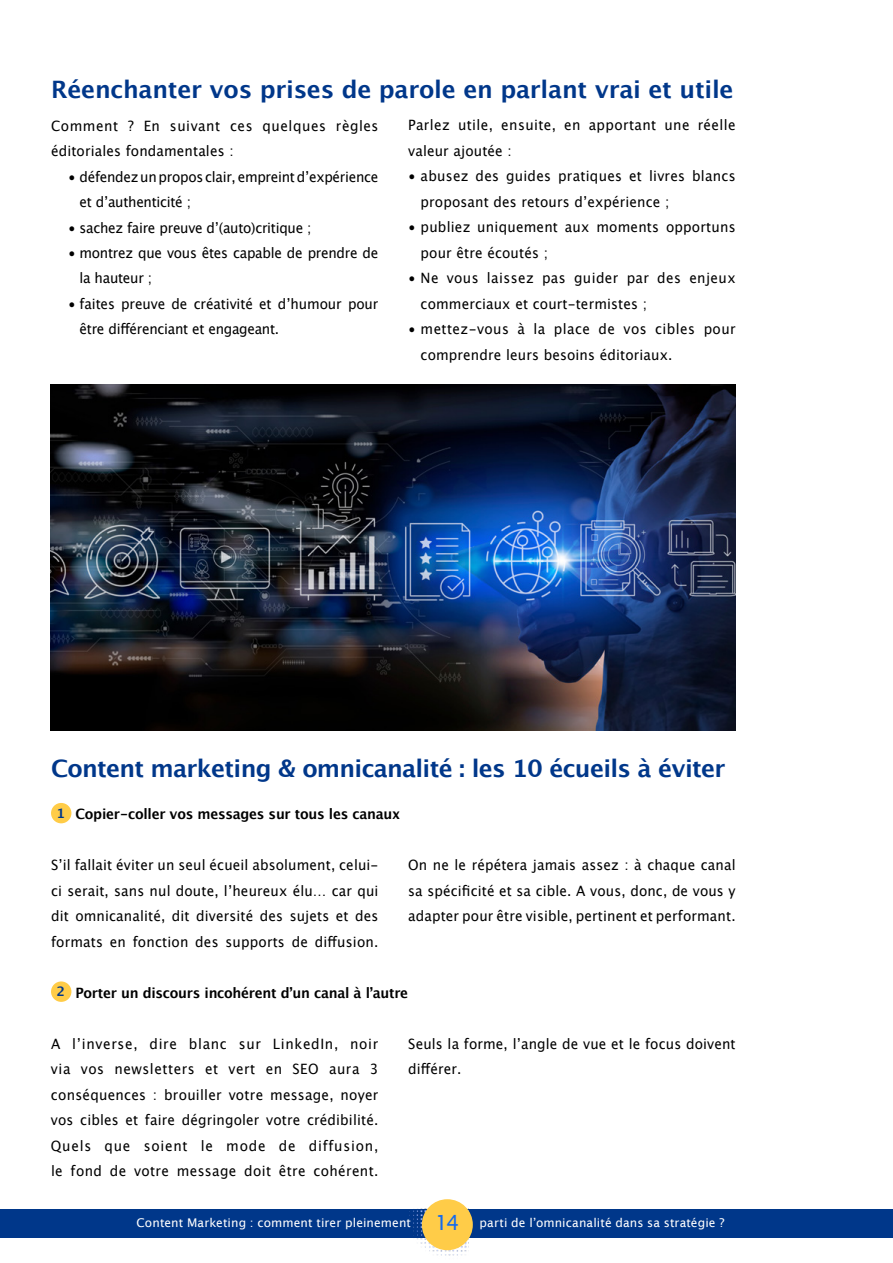
<style>
.page{position:relative;width:893px;height:1263px;background:#fff}
.page>*{position:absolute;margin:0;border:0;box-sizing:border-box;transform-origin:0 0}
.t1{font:700 24px "Lucida Grande";letter-spacing:-.03em;color:#00378a}
.t2{font:700 24px "Lucida Grande";letter-spacing:-.01em;color:#00378a}
.t3{font:21px "Lucida Sans";color:#136af0}
.t4{font:14.25px/25.5px "Lucida Grande";letter-spacing:.01em;color:#000;scale:.95 1}
.t5{font:14.25px/25.5px "Lucida Grande";letter-spacing:-.02em;color:#000;scale:.95 1}
.t6{font:14.25px/25.5px "Lucida Grande";letter-spacing:.03em;color:#000;scale:.95 1}
.t7{font:700 14.25px "Lucida Grande";letter-spacing:-.02em;color:#000;scale:.95 1}
.t8{font:14.25px/25.5px "Lucida Grande";letter-spacing:-.01em;color:#000;scale:.95 1}
.t9{font:14.25px/25.5px "Lucida Grande";letter-spacing:.04em;color:#000;scale:.95 1}
.t10{font:12px "Lucida Sans";letter-spacing:.01em;color:#fff}
.s1{font-size:13.05px;color:#00378a}
</style>
<div class="page">
<div style="left:0;top:1209px;width:893px;height:29px;background:#00378a"></div>
<img style="left:409px;top:1208px;width:59px;height:48px">
<div style="left:422px;top:1199px;width:51px;height:51px;background:#ffcc48;border-radius:50%"></div>
<div style="left:51px;top:803px;width:20px;height:20px;background:#ffcc48;border-radius:50%"></div>
<div style="left:51px;top:981px;width:20px;height:21px;background:#ffcc48;border-radius:50%"></div>
<img style="left:50px;top:384px;width:686px;height:347px">
<h1 class="t2" style="left:51px;top:70px;width:684px">Réenchanter vos prises de parole en parlant vrai et utile</h1>
<p class="t9" style="left:51px;top:113px;width:346px">Comment ? En suivant ces quelques règles éditoriales fondamentales :</p>
<p class="t5" style="left:80px;top:164px;width:316px;text-indent:-12px">• défendezunpropos clair, empreintd’expérience et d’authenticité ;</p>
<p class="t5" style="left:68px;top:215px;width:258px">• sachez faire preuve d’(auto)critique ;</p>
<p class="t5" style="left:80px;top:240px;width:316px;text-indent:-12px">• montrez que vous êtes capable de prendre de la hauteur ;</p>
<p class="t8" style="left:80px;top:291px;width:316px;text-indent:-12px">• faites preuve de créativité et d’humour pour être différenciant et engageant.</p>
<p class="t6" style="left:408px;top:113px;width:346px">Parlez utile, ensuite, en apportant une réelle valeur ajoutée :</p>
<p class="t4" style="left:421px;top:164px;width:333px;text-indent:-12px">• abusez des guides pratiques et livres blancs proposant des retours d’expérience ;</p>
<p class="t4" style="left:421px;top:215px;width:333px;text-indent:-12px">• publiez uniquement aux moments opportuns pour être écoutés ;</p>
<p class="t6" style="left:421px;top:266px;width:333px;text-indent:-12px">• Ne vous laissez pas guider par des enjeux commerciaux et court-termistes ;</p>
<p class="t4" style="left:421px;top:317px;width:333px;text-indent:-12px">• mettez-vous à la place de vos cibles pour comprendre leurs besoins éditoriaux.</p>
<h1 class="t1" style="left:51px;top:749px;width:676px">Content marketing &amp; omnicanalité : les 10 écueils à éviter</h1>
<p class="t7" style="left:56px;top:802px;width:363px"><span class="s1">1</span> Copier-coller vos messages sur tous les canaux</p>
<p class="t4" style="left:51px;top:852px;width:346px;text-align:justify">S’il fallait éviter un seul écueil absolument, celui&shy;ci serait, sans nul doute, l’heureux élu… car qui dit omnicanalité, dit diversité des sujets et des formats en fonction des supports de diffusion.</p>
<p class="t4" style="left:408px;top:852px;width:346px;text-align:justify">On ne le répétera jamais assez : à chaque canal sa spécificité et sa cible. A vous, donc, de vous y adapter pour être visible, pertinent et performant.</p>
<p class="t7" style="left:56px;top:981px;width:372px"><span class="s1">2</span> Porter un discours incohérent d’un canal à l’autre</p>
<p class="t4" style="left:51px;top:1031px;width:346px;text-align:justify">A l’inverse, dire blanc sur LinkedIn, noir via vos newsletters et vert en SEO aura 3 conséquences : brouiller votre message, noyer vos cibles et faire dégringoler votre crédibilité.<br>Quels que soient le mode de diffusion, le fond de votre message doit être cohérent.</p>
<p class="t4" style="left:408px;top:1031px;width:346px">Seuls la forme, l’angle de vue et le focus doivent différer.</p>
<h2 class="t3" style="left:435px;top:1211px;width:26px">14</h2>
<p class="t10" style="left:137px;top:1216px;width:276px">Content Marketing : comment tirer pleinement</p>
<p class="t10" style="left:479px;top:1216px;width:247px">parti de l’omnicanalité dans sa stratégie ?</p>
</div>
